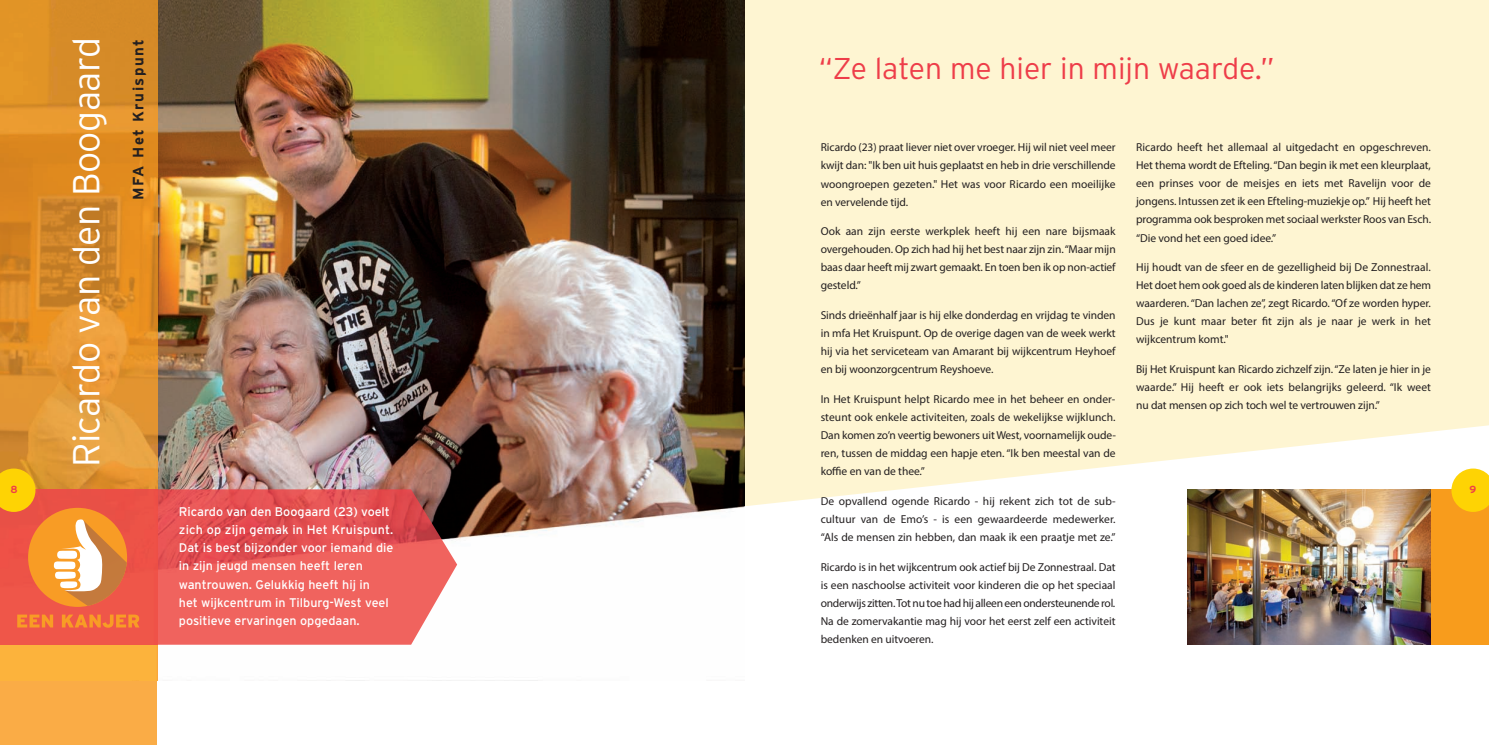
<style>
.page{position:relative;width:1489px;height:745px;background:#fff}
.page>*{position:absolute;margin:0;border:0;box-sizing:border-box;transform-origin:0 0}
.t1{font:300 37.5px "Interstate";letter-spacing:-.015em;color:#fff}
.t2{font:300 30px "Interstate";color:#ee3d49}
.t3{font:700 15px "Interstate";letter-spacing:.1em;color:#231f20}
.t4{font:12.5px/18.2px "Interstate";color:#fff}
.t5{font:11.5px/18px "Myriad Pro";letter-spacing:-.005em;color:#231f20;text-align:justify}
.t6{font:700 10.25px "Interstate";color:#ee3d49}
</style>
<div class="page">
<div style="left:744px;top:0;width:744px;height:506px;background:#fef5d2"></div>
<img style="left:157px;top:0;width:587px;height:680px">
<div style="left:0;top:680px;width:157px;height:64px;background:#faac46"></div>
<div style="left:0;top:644px;width:157px;height:36px;background:#fcb33c"></div>
<img style="left:0;top:0;width:157px;height:489px">
<img style="left:0;top:489px;width:457px;height:155px">
<svg style="left:0;top:468px;width:35px;height:43px;background:#f8c50b"></svg>
<div style="left:28px;top:507px;width:99px;height:99px;background:#f89c25;border-radius:50%"></div>
<svg style="left:54px;top:518px;width:73px;height:87px"></svg>
<svg style="left:17px;top:614px;width:36px;height:13px"></svg>
<svg style="left:62px;top:614px;width:77px;height:13px"></svg>
<svg style="left:744px;top:417px;width:744px;height:228px"></svg>
<img style="left:1187px;top:489px;width:243px;height:155px">
<div style="left:1430px;top:489px;width:58px;height:155px;background:#f89c1c"></div>
<svg style="left:1451px;top:468px;width:37px;height:43px;background:#fdd31e"></svg>
<p class="t6" style="left:11px;top:483px;width:9px">8</p>
<h1 class="t1" style="left:65px;top:467px;width:431px;rotate:-90deg">Ricardo van den Boogaard</h1>
<h3 class="t3" style="left:129px;top:200px;width:162px;rotate:-90deg">MFA Het Kruispunt</h3>
<p class="t4" style="left:179px;top:502px;width:216px">Ricardo van den Boogaard (23) voelt zich op zijn gemak in Het Kruispunt.<br>Dat is best bijzonder voor iemand die in zijn jeugd mensen heeft leren wantrouwen. Gelukkig heeft hij in<br>het wijkcentrum in Tilburg-West veel positieve ervaringen opgedaan.</p>
<h2 class="t2" style="left:819px;top:51px;width:457px">“Ze laten me hier in mijn waarde.”</h2>
<p class="t5" style="left:820px;top:139px;width:296px">Ricardo (23) praat liever niet over vroeger. Hij wil niet veel meer kwijt dan: "Ik ben uit huis geplaatst en heb in drie verschillende woongroepen gezeten." Het was voor Ricardo een moeilijke en vervelende tijd.</p>
<p class="t5" style="left:820px;top:223px;width:296px">Ook aan zijn eerste werkplek heeft hij een nare bijsmaak overgehouden. Op zich had hij het best naar zijn zin. “Maar mijn baas daar heeft mij zwart gemaakt. En toen ben ik op non-actief gesteld.”</p>
<p class="t5" style="left:820px;top:307px;width:296px">Sinds drieënhalf jaar is hij elke donderdag en vrijdag te vinden in mfa Het Kruispunt. Op de overige dagen van de week werkt hij via het serviceteam van Amarant bij wijkcentrum Heyhoef en bij woonzorgcentrum Reyshoeve.</p>
<p class="t5" style="left:820px;top:391px;width:297px">In Het Kruispunt helpt Ricardo mee in het beheer en onder&shy;steunt ook enkele activiteiten, zoals de wekelijkse wijklunch.<br>Dan komen zo’n veertig bewoners uit West, voornamelijk oude&shy;ren, tussen de middag een hapje eten. “Ik ben meestal van de koffie en van de thee.”</p>
<p class="t5" style="left:820px;top:492px;width:296px">De opvallend ogende Ricardo - hij rekent zich tot de sub&shy;cultuur van de Emo’s - is een gewaardeerde medewerker. “Als de mensen zin hebben, dan maak ik een praatje met ze.”</p>
<p class="t5" style="left:820px;top:558px;width:296px">Ricardo is in het wijkcentrum ook actief bij De Zonnestraal. Dat is een naschoolse activiteit voor kinderen die op het speciaal onderwijs zitten. Tot nu toe had hij alleen een ondersteunende rol.<br>Na de zomervakantie mag hij voor het eerst zelf een activiteit bedenken en uitvoeren.</p>
<p class="t5" style="left:1135px;top:139px;width:296px">Ricardo heeft het allemaal al uitgedacht en opgeschreven.<br>Het thema wordt de Efteling. “Dan begin ik met een kleurplaat, een prinses voor de meisjes en iets met Ravelijn voor de jongens. Intussen zet ik een Efteling-muziekje op.” Hij heeft het programma ook besproken met sociaal werkster Roos van Esch. “Die vond het een goed idee.”</p>
<p class="t5" style="left:1135px;top:259px;width:296px">Hij houdt van de sfeer en de gezelligheid bij De Zonnestraal.<br>Het doet hem ook goed als de kinderen laten blijken dat ze hem waarderen. “Dan lachen ze”, zegt Ricardo. “Of ze worden hyper.<br>Dus je kunt maar beter fit zijn als je naar je werk in het wijkcentrum komt."</p>
<p class="t5" style="left:1135px;top:361px;width:296px">Bij Het Kruispunt kan Ricardo zichzelf zijn. “Ze laten je hier in je waarde.” Hij heeft er ook iets belangrijks geleerd. “Ik weet nu dat mensen op zich toch wel te vertrouwen zijn.”</p>
<p class="t6" style="left:1469px;top:483px;width:8px">9</p>
</div>
